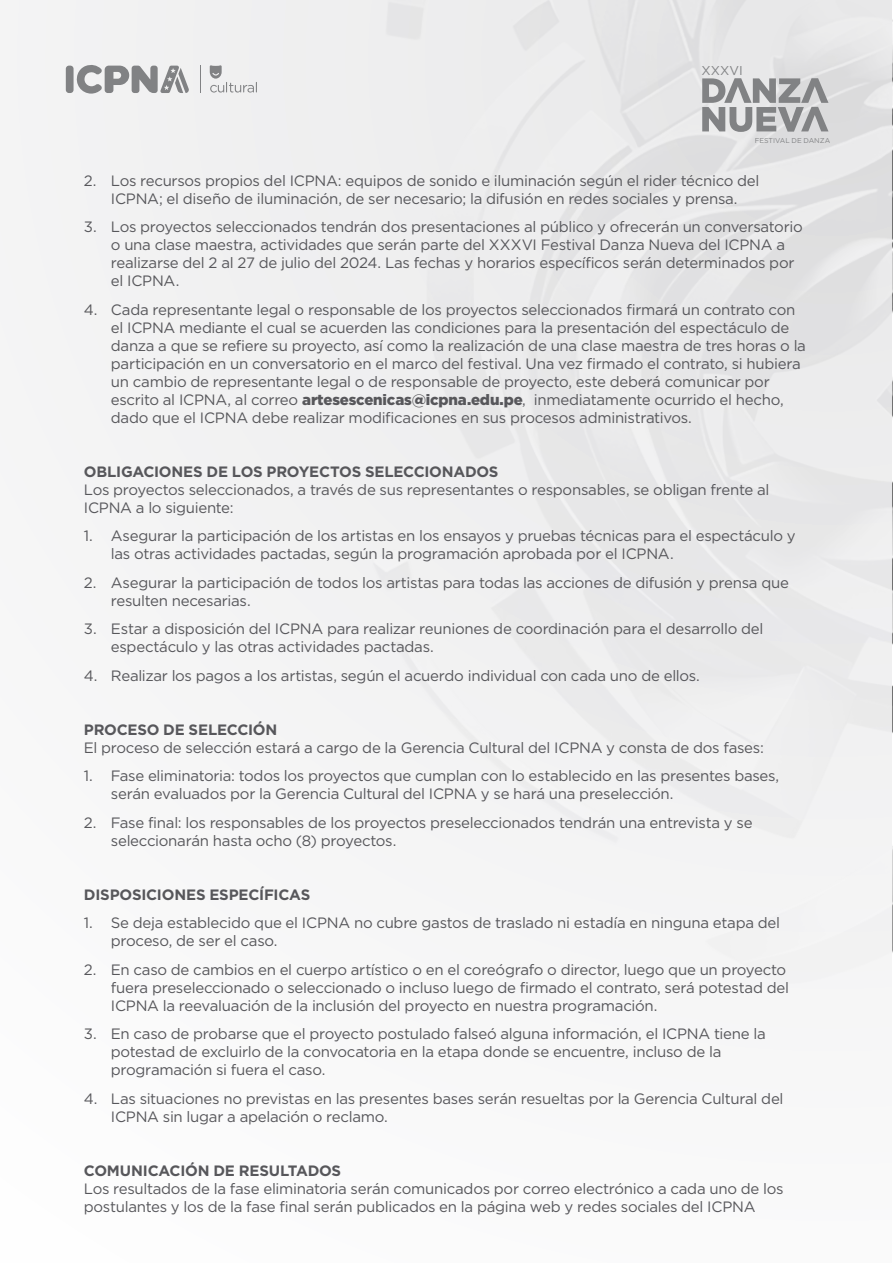
<style>
.page{position:relative;width:893px;height:1263px;background:#fff}
.page>*{position:absolute;margin:0;border:0;box-sizing:border-box;transform-origin:0 0}
.t1{font:15px/18px "Gotham";letter-spacing:-.02em;color:#57575b}
.t2{font:700 15px "Gotham";letter-spacing:-.015em;color:#57575b}
.t3{font:12.75px "Gotham";letter-spacing:.01em;color:#818284}
.t4{font:7.05px "Gotham";color:#818284}
.s1{font-weight:900}
</style>
<div class="page">
<div style="left:66px;top:66px;width:8px;height:27px;background:#818284;border-radius:3px"></div>
<svg style="left:74px;top:64px;width:115px;height:30px"></svg>
<svg style="left:200px;top:66px;width:1px;height:27px"></svg>
<svg style="left:210px;top:65px;width:47px;height:28px"></svg>
<svg style="left:702px;top:78px;width:126px;height:54px;background:#aeafb0"></svg>
<p class="t3" style="left:701px;top:63px;width:43px">XXXVI</p>
<p class="t4" style="left:755px;top:136px;width:77px">FESTIVAL DE DANZA</p>
<p class="t1" style="left:84px;top:171px;width:677px;text-align:center">2. Los recursos propios del ICPNA: equipos de sonido e iluminación según el rider técnico del<br>ICPNA; el diseño de iluminación, de ser necesario; la difusión en redes sociales y prensa.</p>
<p class="t1" style="left:111px;top:218px;width:693px;text-indent:-27px">3. Los proyectos seleccionados tendrán dos presentaciones al público y ofrecerán un conversatorio o una clase maestra, actividades que serán parte del XXXVI Festival Danza Nueva del ICPNA a realizarse del 2 al 27 de julio del 2024. Las fechas y horarios específicos serán determinados por el ICPNA.</p>
<p class="t1" style="left:111px;top:300px;width:697px;text-indent:-27px">4. Cada representante legal o responsable de los proyectos seleccionados firmará un contrato con el ICPNA mediante el cual se acuerden las condiciones para la presentación del espectáculo de danza a que se refiere su proyecto, así como la realización de una clase maestra de tres horas o la participación en un conversatorio en el marco del festival. Una vez firmado el contrato, si hubiera un cambio de representante legal o de responsable de proyecto, este deberá comunicar por escrito al ICPNA, al correo <span class="s1">artesescenicas@icpna.edu.pe</span>, inmediatamente ocurrido el hecho, dado que el ICPNA debe realizar modificaciones en sus procesos administrativos.</p>
<p class="t2" style="left:84px;top:463px;width:416px">OBLIGACIONES DE LOS PROYECTOS SELECCIONADOS</p>
<p class="t1" style="left:84px;top:480px;width:687px">Los proyectos seleccionados, a través de sus representantes o responsables, se obligan frente al<br>ICPNA a lo siguiente:</p>
<p class="t1" style="left:111px;top:527px;width:686px;text-indent:-27px">1. Asegurar la participación de los artistas en los ensayos y pruebas técnicas para el espectáculo y las otras actividades pactadas, según la programación aprobada por el ICPNA.</p>
<p class="t1" style="left:111px;top:573px;width:680px;text-indent:-27px">2. Asegurar la participación de todos los artistas para todas las acciones de difusión y prensa que resulten necesarias.</p>
<p class="t1" style="left:111px;top:620px;width:654px;text-indent:-27px">3. Estar a disposición del ICPNA para realizar reuniones de coordinación para el desarrollo del espectáculo y las otras actividades pactadas.</p>
<p class="t1" style="left:84px;top:666px;width:618px">4. Realizar los pagos a los artistas, según el acuerdo individual con cada uno de ellos.</p>
<p class="t2" style="left:84px;top:721px;width:195px">PROCESO DE SELECCIÓN</p>
<p class="t1" style="left:84px;top:738px;width:681px">El proceso de selección estará a cargo de la Gerencia Cultural del ICPNA y consta de dos fases:</p>
<p class="t1" style="left:111px;top:767px;width:670px;text-indent:-27px">1. Fase eliminatoria: todos los proyectos que cumplan con lo establecido en las presentes bases, serán evaluados por la Gerencia Cultural del ICPNA y se hará una preselección.</p>
<p class="t1" style="left:111px;top:813px;width:643px;text-indent:-27px">2. Fase final: los responsables de los proyectos preseleccionados tendrán una entrevista y se seleccionarán hasta ocho (8) proyectos.</p>
<p class="t2" style="left:84px;top:886px;width:228px">DISPOSICIONES ESPECÍFICAS</p>
<p class="t1" style="left:111px;top:914px;width:671px;text-indent:-27px">1. Se deja establecido que el ICPNA no cubre gastos de traslado ni estadía en ninguna etapa del proceso, de ser el caso.</p>
<p class="t1" style="left:111px;top:960px;width:680px;text-indent:-27px">2. En caso de cambios en el cuerpo artístico o en el coreógrafo o director, luego que un proyecto fuera preseleccionado o seleccionado o incluso luego de firmado el contrato, será potestad del<br>ICPNA la reevaluación de la inclusión del proyecto en nuestra programación.</p>
<p class="t1" style="left:111px;top:1025px;width:656px;text-indent:-27px">3. En caso de probarse que el proyecto postulado falseó alguna información, el ICPNA tiene la potestad de excluirlo de la convocatoria en la etapa donde se encuentre, incluso de la programación si fuera el caso.</p>
<p class="t1" style="left:111px;top:1089px;width:674px;text-indent:-27px">4. Las situaciones no previstas en las presentes bases serán resueltas por la Gerencia Cultural del<br>ICPNA sin lugar a apelación o reclamo.</p>
<p class="t2" style="left:84px;top:1162px;width:259px">COMUNICACIÓN DE RESULTADOS</p>
<p class="t1" style="left:84px;top:1179px;width:701px">Los resultados de la fase eliminatoria serán comunicados por correo electrónico a cada uno de los postulantes y los de la fase final serán publicados en la página web y redes sociales del ICPNA</p>
</div>
